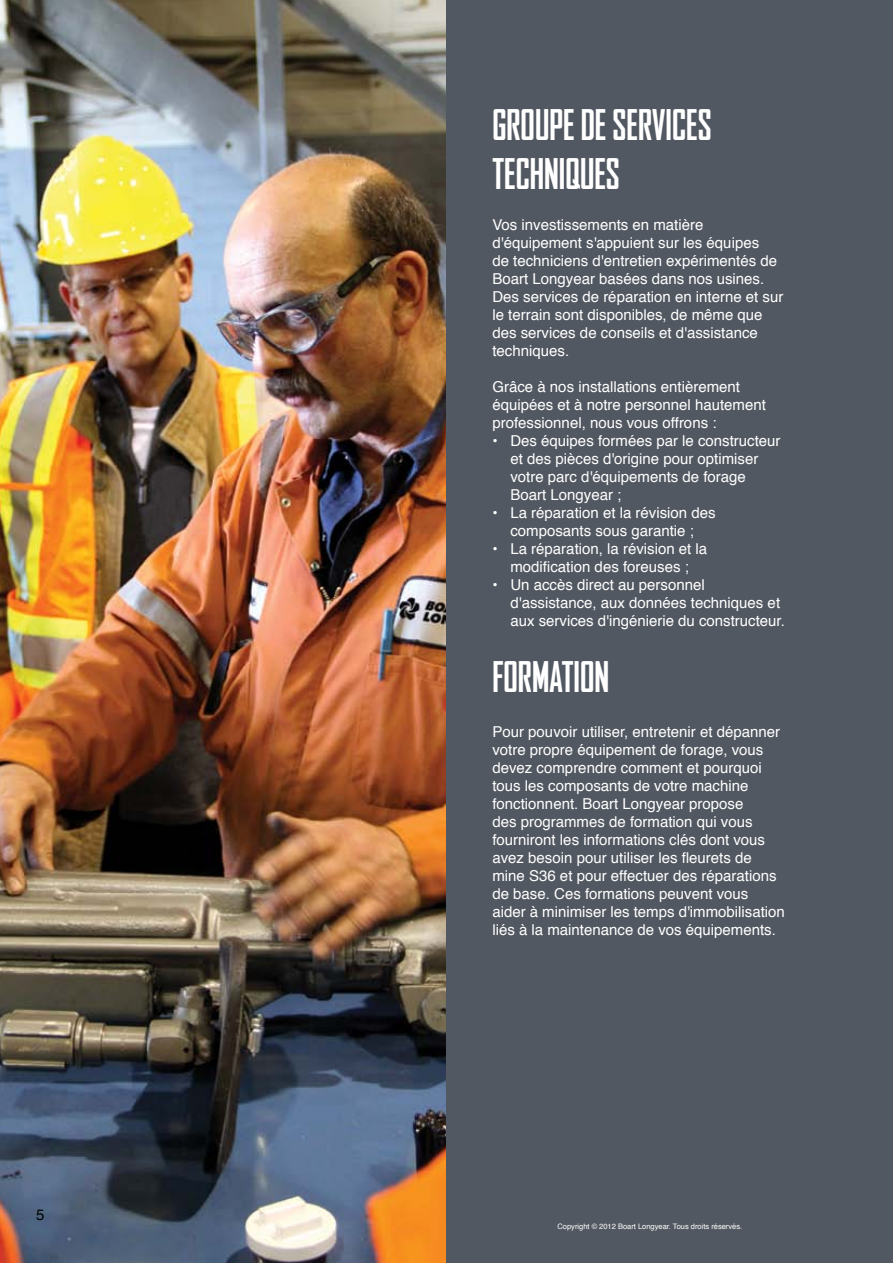
<style>
.page{position:relative;width:893px;height:1263px;background:#fff}
.page>*{position:absolute;margin:0;border:0;box-sizing:border-box;transform-origin:0 0}
.t1{font:700 condensed 40.5px/48.6px "Agency FB";color:#fff}
.t2{font:15px/18px "Helvetica";color:#fff}
.t3{font:15px "Helvetica";color:#000}
.t4{font:7.5px "Helvetica";color:#fff}
</style>
<div class="page">
<img style="left:0;top:0;width:446px;height:1263px">
<div style="left:446px;top:0;width:447px;height:1263px;background:#525861"></div>
<p class="t3" style="left:36px;top:1204px;width:10px">5</p>
<h1 class="t1" style="left:492px;top:102px;width:221px">GROUPE DE SERVICES<br>TECHNIQUES</h1>
<p class="t2" style="left:492px;top:216px;width:292px">Vos investissements en matière d'équipement s'appuient sur les équipes<br>de techniciens d'entretien expérimentés de Boart Longyear basées dans nos usines.<br>Des services de réparation en interne et sur le terrain sont disponibles, de même que des services de conseils et d'assistance techniques.</p>
<p class="t2" style="left:492px;top:378px;width:275px">Grâce à nos installations entièrement équipées et à notre personnel hautement professionnel, nous vous offrons :</p>
<p class="t2" style="left:510px;top:432px;width:272px;text-indent:-18px">• Des équipes formées par le constructeur et des pièces d'origine pour optimiser votre parc d'équipements de forage Boart Longyear ;</p>
<p class="t2" style="left:492px;top:504px;width:225px;text-align:center">• La réparation et la révision des composants sous garantie ;</p>
<p class="t2" style="left:492px;top:540px;width:216px;text-align:center">• La réparation, la révision et la modification des foreuses ;</p>
<p class="t2" style="left:510px;top:576px;width:276px;text-indent:-18px">• Un accès direct au personnel d'assistance, aux données techniques et aux services d'ingénierie du constructeur.</p>
<h1 class="t1" style="left:492px;top:654px;width:118px">FORMATION</h1>
<p class="t2" style="left:492px;top:723px;width:294px">Pour pouvoir utiliser, entretenir et dépanner votre propre équipement de forage, vous devez comprendre comment et pourquoi tous les composants de votre machine fonctionnent. Boart Longyear propose<br>des programmes de formation qui vous fourniront les informations clés dont vous avez besoin pour utiliser les fleurets de mine S36 et pour effectuer des réparations de base. Ces formations peuvent vous aider à minimiser les temps d'immobilisation liés à la maintenance de vos équipements.</p>
<p class="t4" style="left:557px;top:1221px;width:186px">Copyright © 2012 Boart Longyear. Tous droits réservés.</p>
</div>
